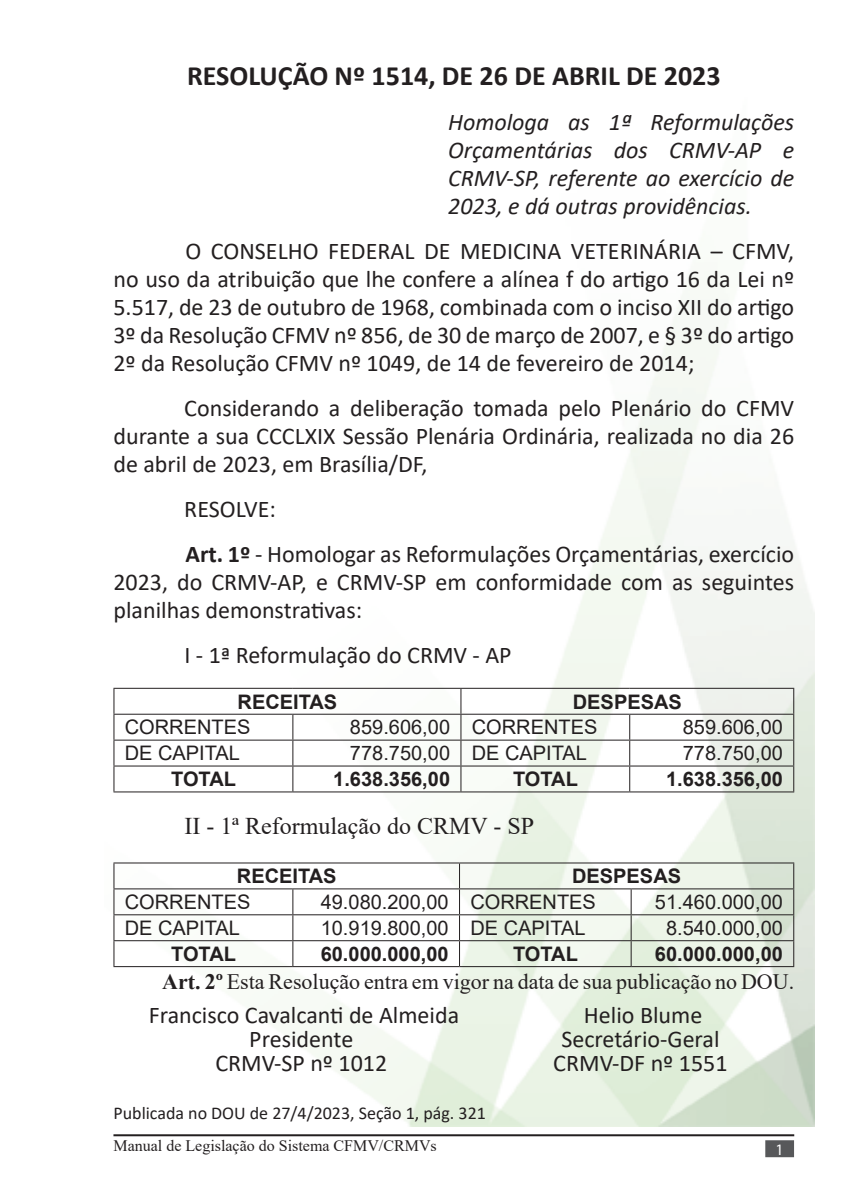
<style>
.page{position:relative;width:851px;height:1191px;background:#fff}
.page>*{position:absolute;margin:0;border:0;box-sizing:border-box;transform-origin:0 0}
.t1{font:700 28px "Calibri";color:#231f20}
.Corpo_de_texto{font:24px/28px "Calibri";color:#231f20;text-align:justify}
.Recuo_de_corpo_de_te{font:italic 24px/28px "Calibri";color:#231f20;text-align:justify}
.t2{font:24px "Times New Roman";color:#231f20}
.t3{font:22px "Times New Roman";color:#231f20}
.t4{font:20px "Arial";color:#231f20}
.t5{font:700 20px "Arial";color:#231f20}
.t6{font:18px "Calibri";color:#231f20}
.t7{font:16px "Times New Roman";color:#231f20}
.Apresentação{font:16px "Myriad Pro";color:#fff}
.s1{font-weight:700}
</style>
<div class="page">
<hr style="left:113px;top:1134px;width:681px;height:2px;background:#231f20">
<div style="left:765px;top:1140px;width:28px;height:17px;background:#57585a;border:2px solid #57585a"></div>
<img style="left:113px;top:319px;width:701px;height:807px">
<hr style="left:113px;top:688px;width:180px;height:1px;background:#231f20">
<hr style="left:293px;top:688px;width:168px;height:1px;background:#231f20">
<hr style="left:461px;top:688px;width:168px;height:1px;background:#231f20">
<hr style="left:629px;top:688px;width:165px;height:1px;background:#231f20">
<hr style="left:113px;top:713px;width:180px;height:1px;background:#231f20">
<hr style="left:293px;top:713px;width:168px;height:1px;background:#231f20">
<hr style="left:461px;top:713px;width:168px;height:1px;background:#231f20">
<hr style="left:629px;top:713px;width:165px;height:1px;background:#231f20">
<hr style="left:113px;top:739px;width:180px;height:1px;background:#231f20">
<hr style="left:293px;top:739px;width:168px;height:1px;background:#231f20">
<hr style="left:461px;top:739px;width:168px;height:1px;background:#231f20">
<hr style="left:629px;top:739px;width:165px;height:1px;background:#231f20">
<hr style="left:113px;top:765px;width:180px;height:1px;background:#231f20">
<svg style="left:113px;top:689px;width:1px;height:102px"></svg>
<hr style="left:293px;top:765px;width:168px;height:1px;background:#231f20">
<svg style="left:292px;top:714px;width:1px;height:77px"></svg>
<hr style="left:461px;top:765px;width:168px;height:1px;background:#231f20">
<svg style="left:460px;top:689px;width:1px;height:102px"></svg>
<hr style="left:629px;top:765px;width:165px;height:1px;background:#231f20">
<svg style="left:629px;top:714px;width:1px;height:77px"></svg>
<svg style="left:793px;top:689px;width:1px;height:102px"></svg>
<hr style="left:113px;top:791px;width:180px;height:1px;background:#231f20">
<hr style="left:293px;top:791px;width:168px;height:1px;background:#231f20">
<hr style="left:461px;top:791px;width:168px;height:1px;background:#231f20">
<hr style="left:629px;top:791px;width:165px;height:1px;background:#231f20">
<hr style="left:113px;top:862px;width:180px;height:1px;background:#231f20">
<hr style="left:293px;top:862px;width:166px;height:1px;background:#231f20">
<hr style="left:459px;top:862px;width:172px;height:1px;background:#231f20">
<hr style="left:631px;top:862px;width:163px;height:1px;background:#231f20">
<hr style="left:113px;top:888px;width:180px;height:1px;background:#231f20">
<hr style="left:293px;top:888px;width:166px;height:1px;background:#231f20">
<hr style="left:459px;top:888px;width:172px;height:1px;background:#231f20">
<hr style="left:631px;top:888px;width:163px;height:1px;background:#231f20">
<hr style="left:113px;top:914px;width:180px;height:1px;background:#231f20">
<hr style="left:293px;top:914px;width:166px;height:1px;background:#231f20">
<hr style="left:459px;top:914px;width:172px;height:1px;background:#231f20">
<hr style="left:631px;top:914px;width:163px;height:1px;background:#231f20">
<hr style="left:113px;top:940px;width:180px;height:1px;background:#231f20">
<svg style="left:113px;top:863px;width:1px;height:103px"></svg>
<hr style="left:293px;top:940px;width:166px;height:1px;background:#231f20">
<svg style="left:292px;top:889px;width:1px;height:77px"></svg>
<hr style="left:459px;top:940px;width:172px;height:1px;background:#231f20">
<svg style="left:459px;top:863px;width:1px;height:103px"></svg>
<hr style="left:631px;top:940px;width:163px;height:1px;background:#231f20">
<svg style="left:630px;top:889px;width:1px;height:77px"></svg>
<svg style="left:793px;top:863px;width:1px;height:103px"></svg>
<hr style="left:113px;top:966px;width:180px;height:1px;background:#231f20">
<hr style="left:293px;top:966px;width:166px;height:1px;background:#231f20">
<hr style="left:459px;top:966px;width:172px;height:1px;background:#231f20">
<hr style="left:631px;top:966px;width:163px;height:1px;background:#231f20">
<p class="t1" style="left:187px;top:55px;width:535px">RESOLUÇÃO Nº 1514, DE 26 DE ABRIL DE 2023</p>
<p class="Recuo_de_corpo_de_te" style="left:448px;top:107px;width:347px">Homologa as 1ª Reformulações Orçamentárias dos CRMV-AP e CRMV-SP, referente ao exercício de 2023, e dá outras providências.</p>
<p class="Corpo_de_texto" style="left:113px;top:236px;width:682px;text-indent:72px">O CONSELHO FEDERAL DE MEDICINA VETERINÁRIA – CFMV, no uso da atribuição que lhe confere a alínea f do artigo 16 da Lei nº 5.517, de 23 de outubro de 1968, combinada com o inciso XII do artigo 3º da Resolução CFMV nº 856, de 30 de março de 2007, e § 3º do artigo 2º da Resolução CFMV nº 1049, de 14 de fevereiro de 2014;</p>
<p class="Corpo_de_texto" style="left:113px;top:393px;width:682px;text-indent:71px">Considerando a deliberação tomada pelo Plenário do CFMV durante a sua CCCLXIX Sessão Plenária Ordinária, realizada no dia 26 de abril de 2023, em Brasília/DF,</p>
<p class="Corpo_de_texto" style="left:184px;top:494px;width:93px">RESOLVE:</p>
<p class="Corpo_de_texto" style="left:113px;top:539px;width:682px;text-indent:72px"><span class="s1">Art. 1º</span> - Homologar as Reformulações Orçamentárias, exercício 2023, do CRMV-AP, e CRMV-SP em conformidade com as seguintes planilhas demonstrativas:</p>
<p class="Corpo_de_texto" style="left:184px;top:640px;width:329px">I - 1ª Reformulação do CRMV - AP</p>
<p class="t5" style="left:237px;top:687px;width:101px">RECEITAS</p>
<p class="t5" style="left:572px;top:687px;width:110px">DESPESAS</p>
<p class="t4" style="left:125px;top:713px;width:127px">CORRENTES</p>
<p class="t4" style="left:350px;top:713px;width:102px">859.606,00</p>
<p class="t4" style="left:471px;top:713px;width:127px">CORRENTES</p>
<p class="t4" style="left:682px;top:713px;width:102px">859.606,00</p>
<p class="t4" style="left:125px;top:739px;width:117px">DE CAPITAL</p>
<p class="t4" style="left:350px;top:739px;width:102px">778.750,00</p>
<p class="t4" style="left:471px;top:739px;width:117px">DE CAPITAL</p>
<p class="t4" style="left:682px;top:739px;width:102px">778.750,00</p>
<p class="t5" style="left:171px;top:765px;width:66px">TOTAL</p>
<p class="t5" style="left:333px;top:765px;width:118px">1.638.356,00</p>
<p class="t5" style="left:513px;top:765px;width:66px">TOTAL</p>
<p class="t5" style="left:666px;top:765px;width:118px">1.638.356,00</p>
<p class="t2" style="left:184px;top:809px;width:351px">II - 1ª Reformulação do CRMV - SP</p>
<p class="t5" style="left:237px;top:862px;width:101px">RECEITAS</p>
<p class="t5" style="left:572px;top:862px;width:110px">DESPESAS</p>
<p class="t4" style="left:125px;top:888px;width:127px">CORRENTES</p>
<p class="t4" style="left:321px;top:888px;width:129px">49.080.200,00</p>
<p class="t4" style="left:470px;top:888px;width:127px">CORRENTES</p>
<p class="t4" style="left:655px;top:888px;width:129px">51.460.000,00</p>
<p class="t4" style="left:125px;top:914px;width:117px">DE CAPITAL</p>
<p class="t4" style="left:321px;top:914px;width:129px">10.919.800,00</p>
<p class="t4" style="left:470px;top:914px;width:117px">DE CAPITAL</p>
<p class="t4" style="left:666px;top:914px;width:118px">8.540.000,00</p>
<p class="t5" style="left:171px;top:939px;width:66px">TOTAL</p>
<p class="t5" style="left:321px;top:939px;width:129px">60.000.000,00</p>
<p class="t5" style="left:513px;top:939px;width:66px">TOTAL</p>
<p class="t5" style="left:655px;top:939px;width:129px">60.000.000,00</p>
<p class="t3" style="left:162px;top:966px;width:633px"><span class="s1">Art. 2º</span> Esta Resolução entra em vigor na data de sua publicação no DOU.</p>
<p class="Corpo_de_texto" style="left:149px;top:1000px;width:312px">Francisco Cavalcanti de Almeida</p>
<p class="Corpo_de_texto" style="left:249px;top:1024px;width:105px">Presidente</p>
<p class="Corpo_de_texto" style="left:215px;top:1048px;width:173px">CRMV-SP nº 1012</p>
<p class="Corpo_de_texto" style="left:584px;top:1000px;width:120px">Helio Blume</p>
<p class="Corpo_de_texto" style="left:561px;top:1024px;width:160px">Secretário-Geral</p>
<p class="Corpo_de_texto" style="left:553px;top:1048px;width:176px">CRMV-DF nº 1551</p>
<p class="t6" style="left:113px;top:1100px;width:374px">Publicada no DOU de 27/4/2023, Seção 1, pág. 321</p>
<p class="t7" style="left:113px;top:1134px;width:325px">Manual de Legislação do Sistema CFMV/CRMVs</p>
<p class="Apresentação" style="left:775px;top:1139px;width:10px">1</p>
</div>
